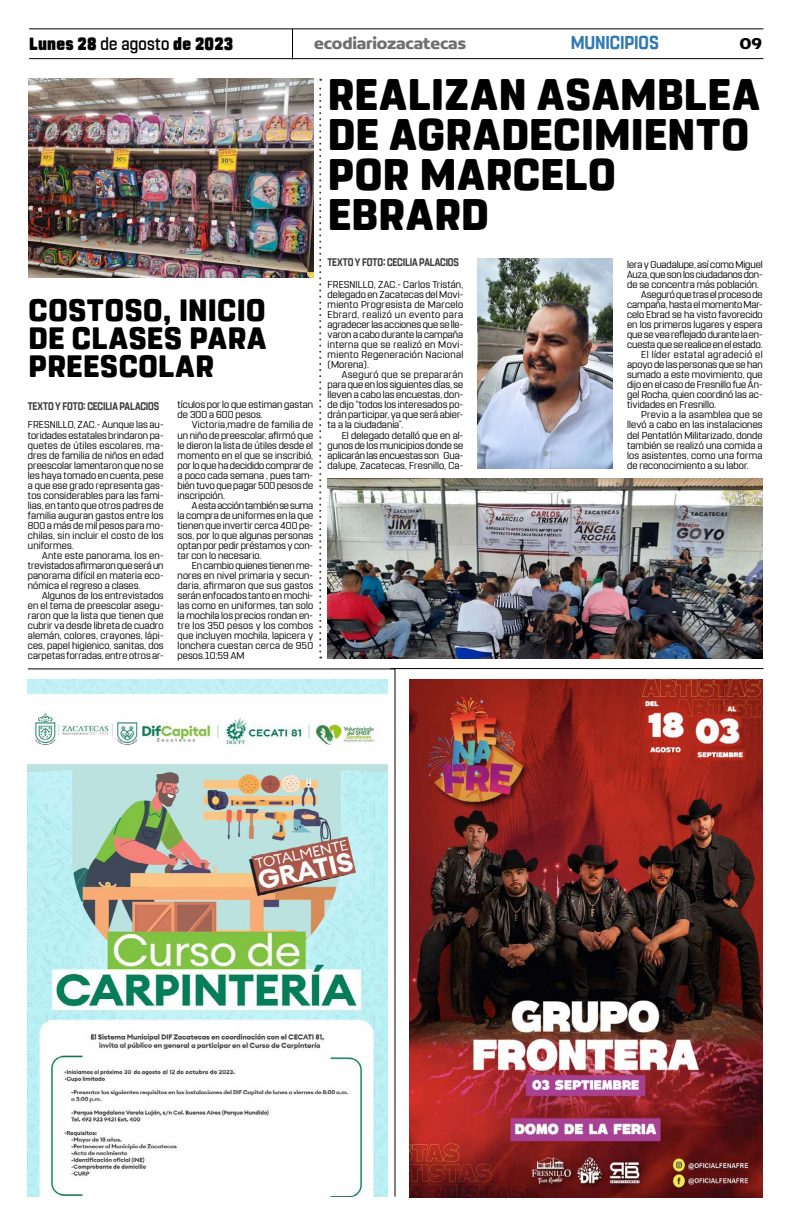
<style>
.page{position:relative;width:791px;height:1225px;background:#fff}
.page>*{position:absolute;margin:0;border:0;box-sizing:border-box;transform-origin:0 0}
.t1{font:800 44px/40px "Rohn Rounded";letter-spacing:.015em;color:#000}
.t2{font:800 30.8px/28px "Rohn Rounded";letter-spacing:.015em;color:#000;text-align:justify}
.t3{font:700 18.6px "Rohn Rounded";letter-spacing:-.01em;color:#327ab3;scale:.91 1}
.t4{font:900 17.6px "Rohn Rounded";letter-spacing:.015em;color:#000;scale:.91 1}
.t5{font:700 16.9px "Concord";letter-spacing:-.01em;color:#706f6f}
.t6{font:700 16.9px "Concord";color:#000}
.t7{font:700 11px "Rohn Rounded";letter-spacing:-.01em;color:#3d3d3d;scale:.85 1}
.t8{font:10px/10px "Rohn Rounded";letter-spacing:.005em;color:#000;text-align:justify}
.t9{font:10px "Rohn Rounded";letter-spacing:.04em;color:#000}
.t10{font:10px "Rohn Rounded";letter-spacing:.025em;color:#000}
.s1{font-weight:500}
</style>
<div class="page">
<hr style="left:29px;top:28px;width:734px;height:1px;background:#000">
<hr style="left:29px;top:58px;width:734px;height:1px;background:#000">
<hr style="left:292px;top:29px;width:1px;height:31px;background:#000">
<img style="left:27px;top:668px;width:369px;height:529px">
<hr style="left:390px;top:668px;width:373px;height:1px;background:#000">
<img style="left:477px;top:258px;width:136px;height:210px">
<img style="left:328px;top:478px;width:435px;height:180px">
<svg style="left:319px;top:79px;width:2px;height:579px"></svg>
<img style="left:29px;top:78px;width:284px;height:199px">
<img style="left:410px;top:679px;width:353px;height:518px">
<h3 class="t4" style="left:29px;top:33px;width:226px">Lunes 28 <span class="s1">de agosto</span> de 2023</h3>
<h3 class="t5" style="left:314px;top:33px;width:153px">ecodiariozacatecas</h3>
<h3 class="t3" style="left:571px;top:32px;width:98px">MUNICIPIOS</h3>
<h3 class="t6" style="left:739px;top:33px;width:24px">09</h3>
<h2 class="t2" style="left:29px;top:296px;width:239px">COSTOSO, INICIO DE CLASES PARA PREESCOLAR</h2>
<p class="t8" style="left:178px;top:400px;width:137px">tículos por lo que estiman gastan de 300 a 600 pesos.</p>
<p class="t8" style="left:178px;top:420px;width:137px;text-indent:14px">Victoria,madre de familia de un niño de preescolar, afirmó que le dieron la lista de útiles desde el momento en el que se inscribió, por lo que ha decidido comprar de a poco cada semana , pues tam&shy;bién tuvo que pagar 500 pesos de inscripción.</p>
<p class="t8" style="left:178px;top:500px;width:137px;text-indent:14px">A esta acción también se suma la compra de uniformes en la que tienen que invertir cerca 400 pe&shy;sos, por lo que algunas personas optan por pedir préstamos y con&shy;tar con lo necesario.</p>
<p class="t8" style="left:178px;top:560px;width:137px;text-indent:14px">En cambio quienes tienen me&shy;nores en nivel primaria y secun&shy;daria, afirmaron que sus gastos serán enfocados tanto en mochi&shy;las como en uniformes, tan solo la mochila los precios rondan en&shy;tre los 350 pesos y los combos que incluyen mochila, lapicera y lonchera cuestan cerca de 950 pesos.10:59 AM</p>
<p class="t7" style="left:28px;top:399px;width:156px">TEXTO Y FOTO: CECILIA PALACIOS</p>
<p class="t8" style="left:28px;top:420px;width:137px">FRESNILLO, ZAC.- Aunque las au&shy;toridades estatales brindaron pa&shy;quetes de útiles escolares, ma&shy;dres de familia de niños en edad preescolar lamentaron que no se les haya tomado en cuenta, pese a que ese grado representa gas&shy;tos considerables para las fami&shy;lias, en tanto que otros padres de familia auguran gastos entre los 800 a más de mil pesos para mo&shy;chilas, sin incluir el costo de los uniformes.</p>
<p class="t8" style="left:28px;top:550px;width:137px;text-indent:14px">Ante este panorama, los en&shy;trevistados afirmaron que será un panorama difícil en materia eco&shy;nómica el regreso a clases.</p>
<p class="t8" style="left:28px;top:590px;width:137px;text-indent:14px">Algunos de los entrevistados en el tema de preescolar asegu&shy;raron que la lista que tienen que cubrir va desde libreta de cuadro alemán, colores, crayones, lápi&shy;ces, papel higienico, sanitas, dos carpetas forradas, entre otros ar-</p>
<h1 class="t1" style="left:328px;top:75px;width:434px">REALIZAN ASAMBLEA<br>DE AGRADECIMIENTO<br>POR MARCELO<br>EBRARD</h1>
<p class="t7" style="left:327px;top:256px;width:156px">TEXTO Y FOTO: CECILIA PALACIOS</p>
<p class="t8" style="left:328px;top:280px;width:137px">FRESNILLO, ZAC.- Carlos Tristán, delegado en Zacatecas del Movi&shy;miento Progresista de Marcelo Ebrard, realizó un evento para agradecer las acciones que se lle&shy;varon a cabo durante la campaña interna que se realizó en Movi&shy;miento Regeneración Nacional (Morena).</p>
<p class="t8" style="left:328px;top:370px;width:137px;text-indent:14px">Aseguró que se prepararán para que en los siguientes días, se lleven a cabo las encuestas, don&shy;de dijo “todos los interesados po&shy;drán participar, ya que será abier&shy;ta a la ciudadanía”.</p>
<p class="t8" style="left:328px;top:430px;width:137px;text-indent:14px">El delegado detalló que en al&shy;gunos de los municipios donde se aplicarán las encuestas son Gua&shy;dalupe, Zacatecas, Fresnillo, Ca-</p>
<p class="t8" style="left:627px;top:260px;width:137px">lera y Guadalupe, así como Miguel</p>
<p class="t8" style="left:627px;top:270px;width:137px">Auza, que son los ciudadanos don-</p>
<p class="t8" style="left:627px;top:280px;width:134px">de se concentra más población.</p>
<p class="t8" style="left:641px;top:290px;width:123px">Aseguró que tras el proceso de</p>
<p class="t8" style="left:627px;top:300px;width:137px">campaña, hasta el momento Mar-</p>
<p class="t8" style="left:627px;top:310px;width:137px">celo Ebrad se ha visto favorecido</p>
<p class="t8" style="left:627px;top:320px;width:137px">en los primeros lugares y espera</p>
<p class="t8" style="left:627px;top:330px;width:137px">que se vea reflejado durante la en-</p>
<p class="t8" style="left:627px;top:340px;width:137px">cuesta que se realice en el estado.</p>
<p class="t9" style="left:641px;top:349px;width:123px">El líder estatal agradeció el</p>
<p class="t8" style="left:627px;top:360px;width:137px">apoyo de las personas que se han</p>
<p class="t8" style="left:627px;top:370px;width:137px">sumado a este movimiento, que</p>
<p class="t8" style="left:627px;top:380px;width:137px">dijo en el caso de Fresnillo fue Án-</p>
<p class="t8" style="left:627px;top:390px;width:137px">gel Rocha, quien coordinó las ac-</p>
<p class="t8" style="left:627px;top:400px;width:90px">tividades en Fresnillo.</p>
<p class="t10" style="left:641px;top:409px;width:123px">Previo a la asamblea que se</p>
<p class="t8" style="left:627px;top:420px;width:137px">llevó a cabo en las instalaciones</p>
<p class="t8" style="left:627px;top:430px;width:137px">del Pentatlón Militarizado, donde</p>
<p class="t8" style="left:627px;top:440px;width:137px">también se realizó una comida a</p>
<p class="t8" style="left:627px;top:450px;width:137px">los asistentes, como una forma</p>
<p class="t8" style="left:627px;top:460px;width:123px">de reconocimiento a su labor.</p>
</div>
